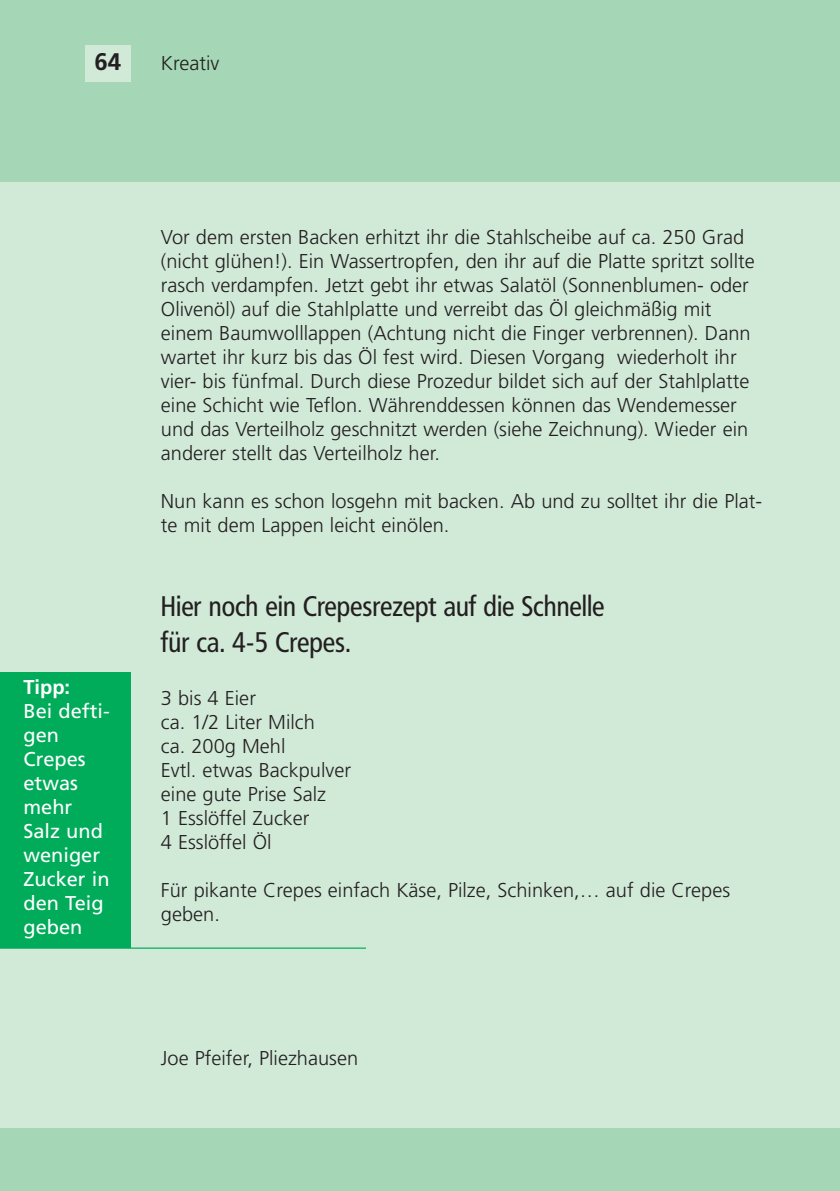
<style>
.page{position:relative;width:840px;height:1191px;background:#fff}
.page>*{position:absolute;margin:0;border:0;box-sizing:border-box;transform-origin:0 0}
.t1{font:28px/36px "Frutiger Condensed BQ";color:#231f20}
.t2{font:700 24px "Frutiger";color:#231f20}
.t3{font:300 20px/24px "Frutiger";color:#231f20}
.t4{font:20px/24px "Frutiger";color:#fff}
.t5{font:700 20px "Frutiger";color:#fff}
</style>
<div class="page">
<div style="left:0;top:137px;width:839px;height:1054px;background:#d1e9d7"></div>
<div style="left:0;top:1128px;width:839px;height:63px;background:#a5d6b5"></div>
<div style="left:0;top:0;width:839px;height:181px;background:#a5d6b5"></div>
<div style="left:85px;top:45px;width:45px;height:37px;background:#d1e9d7"></div>
<div style="left:0;top:672px;width:130px;height:276px;background:#00ac5a"></div>
<hr style="left:0;top:947px;width:366px;height:1px;background:#00ac5a">
<p class="t2" style="left:94px;top:52px;width:28px">64</p>
<p class="t3" style="left:161px;top:53px;width:60px">Kreativ</p>
<p class="t5" style="left:23px;top:679px;width:48px">Tipp:</p>
<p class="t4" style="left:23px;top:700px;width:88px">Bei defti&shy;gen<br>Crepes etwas mehr<br>Salz und weniger<br>Zucker in den Teig geben</p>
<p class="t3" style="left:161px;top:226px;width:595px">Vor dem ersten Backen erhitzt ihr die Stahlscheibe auf ca. 250 Grad (nicht glühen!). Ein Wassertropfen, den ihr auf die Platte spritzt sollte rasch verdampfen. Jetzt gebt ihr etwas Salatöl (Sonnenblumen- oder Olivenöl) auf die Stahlplatte und verreibt das Öl gleichmäßig mit einem Baumwolllappen (Achtung nicht die Finger verbrennen). Dann wartet ihr kurz bis das Öl fest wird. Diesen Vorgang wiederholt ihr vier- bis fünfmal. Durch diese Prozedur bildet sich auf der Stahlplatte eine Schicht wie Teflon. Währenddessen können das Wendemesser und das Verteilholz geschnitzt werden (siehe Zeichnung). Wieder ein anderer stellt das Verteilholz her.</p>
<p class="t3" style="left:161px;top:490px;width:602px">Nun kann es schon losgehn mit backen. Ab und zu solltet ihr die Plat&shy;te mit dem Lappen leicht einölen.</p>
<h1 class="t1" style="left:161px;top:588px;width:445px">Hier noch ein Crepesrezept auf die Schnelle für ca. 4-5 Crepes.</h1>
<p class="t3" style="left:161px;top:688px;width:191px">3 bis 4 Eier<br>ca. 1/2 Liter Milch<br>ca. 200g Mehl<br>Evtl. etwas Backpulver eine gute Prise Salz<br>1 Esslöffel Zucker<br>4 Esslöffel Öl</p>
<p class="t3" style="left:161px;top:880px;width:570px">Für pikante Crepes einfach Käse, Pilze, Schinken,… auf die Crepes geben.</p>
<p class="t3" style="left:161px;top:1048px;width:199px">Joe Pfeifer, Pliezhausen</p>
</div>
